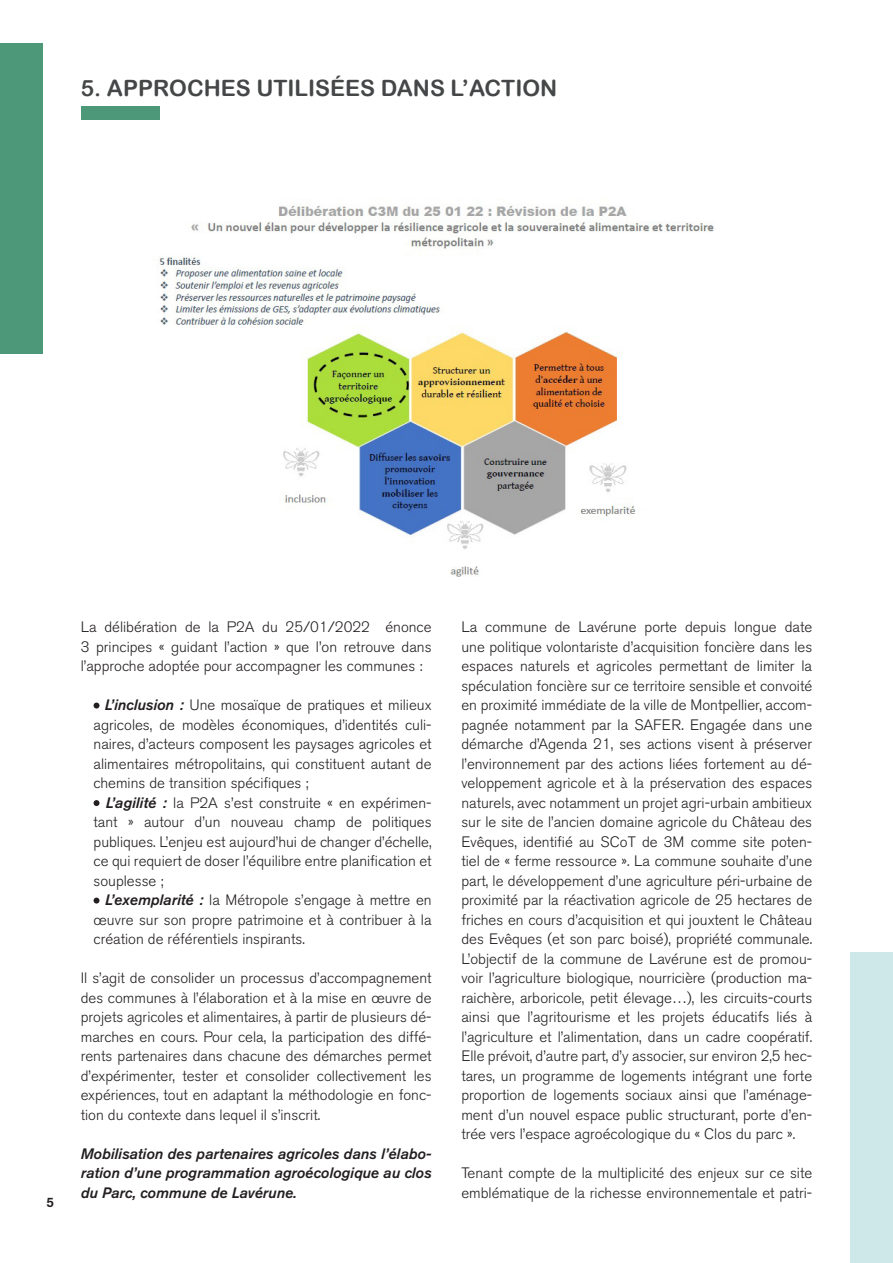
<style>
.page{position:relative;width:893px;height:1263px;background:#fff}
.page>*{position:absolute;margin:0;border:0;box-sizing:border-box;transform-origin:0 0}
.t1{font:22.5px "Arial Rounded MT Bold";color:#454647}
.t2{font:300 15px/19.5px "Akzidenz Grotesk BE";color:#231f20;text-align:justify}
.t3{font:italic 500 15px/19.5px "Akzidenz Grotesk BE";color:#231f20;text-align:justify}
.t4{font:500 13.5px "Akzidenz Grotesk BE";color:#231f20}
.s1{font-weight:500;font-style:italic}
</style>
<div class="page">
<div style="left:0;top:43px;width:43px;height:310px;background:#4d9878"></div>
<div style="left:850px;top:952px;width:43px;height:311px;background:#cee8e9"></div>
<div style="left:81px;top:106px;width:79px;height:14px;background:#4d9878"></div>
<svg style="left:94px;top:702px;width:5px;height:6px"></svg>
<svg style="left:94px;top:800px;width:5px;height:6px"></svg>
<svg style="left:94px;top:897px;width:5px;height:6px"></svg>
<img style="left:157px;top:205px;width:558px;height:371px">
<p class="t1" style="left:81px;top:75px;width:478px">5. APPROCHES UTILISÉES DANS L’ACTION</p>
<p class="t4" style="left:46px;top:1193px;width:9px">5</p>
<p class="t2" style="left:81px;top:617px;width:352px">La délibération de la P2A du 25/01/2022 énonce 3 principes « guidant l’action » que l’on retrouve dans l’approche adoptée pour accompagner les communes :</p>
<p class="t2" style="left:94px;top:695px;width:340px;text-indent:11px"><span class="s1">L’inclusion :</span> Une mosaïque de pratiques et milieux agricoles, de modèles économiques, d’identités culi&shy;naires, d’acteurs composent les paysages agricoles et alimentaires métropolitains, qui constituent autant de chemins de transition spécifiques ;</p>
<p class="t2" style="left:94px;top:793px;width:340px;text-indent:12px"><span class="s1">L’agilité :</span> la P2A s’est construite « en expérimen&shy;tant » autour d’un nouveau champ de politiques publiques. L’enjeu est aujourd’hui de changer d’échelle, ce qui requiert de doser l’équilibre entre planification et souplesse ;</p>
<p class="t2" style="left:94px;top:890px;width:340px;text-indent:12px"><span class="s1">L’exemplarité :</span> la Métropole s’engage à mettre en œuvre sur son propre patrimoine et à contribuer à la création de référentiels inspirants.</p>
<p class="t2" style="left:81px;top:968px;width:352px">Il s’agit de consolider un processus d’accompagnement des communes à l’élaboration et à la mise en œuvre de projets agricoles et alimentaires, à partir de plusieurs dé&shy;marches en cours. Pour cela, la participation des diffé&shy;rents partenaires dans chacune des démarches permet d’expérimenter, tester et consolider collectivement les expériences, tout en adaptant la méthodologie en fonc&shy;tion du contexte dans lequel il s’inscrit.</p>
<p class="t3" style="left:81px;top:1144px;width:352px">Mobilisation des partenaires agricoles dans l’élabo&shy;ration d’une programmation agroécologique au clos du Parc, commune de Lavérune.</p>
<p class="t2" style="left:461px;top:617px;width:352px">La commune de Lavérune porte depuis longue date une politique volontariste d’acquisition foncière dans les espaces naturels et agricoles permettant de limiter la spéculation foncière sur ce territoire sensible et convoité en proximité immédiate de la ville de Montpellier, accom&shy;pagnée notamment par la SAFER. Engagée dans une démarche d’Agenda 21, ses actions visent à préserver l’environnement par des actions liées fortement au dé&shy;veloppement agricole et à la préservation des espaces naturels, avec notamment un projet agri-urbain ambitieux sur le site de l’ancien domaine agricole du Château des Evêques, identifié au SCoT de 3M comme site poten&shy;tiel de « ferme ressource ». La commune souhaite d’une part, le développement d’une agriculture péri-urbaine de proximité par la réactivation agricole de 25 hectares de friches en cours d’acquisition et qui jouxtent le Château des Evêques (et son parc boisé), propriété communale.<br>L’objectif de la commune de Lavérune est de promou&shy;voir l’agriculture biologique, nourricière (production ma&shy;raichère, arboricole, petit élevage…), les circuits-courts ainsi que l’agritourisme et les projets éducatifs liés à l’agriculture et l’alimentation, dans un cadre coopératif.<br>Elle prévoit, d’autre part, d’y associer, sur environ 2,5 hec&shy;tares, un programme de logements intégrant une forte proportion de logements sociaux ainsi que l’aménage&shy;ment d’un nouvel espace public structurant, porte d’en&shy;trée vers l’espace agroécologique du « Clos du parc ».</p>
<p class="t2" style="left:461px;top:1163px;width:352px">Tenant compte de la multiplicité des enjeux sur ce site emblématique de la richesse environnementale et patri-</p>
</div>
